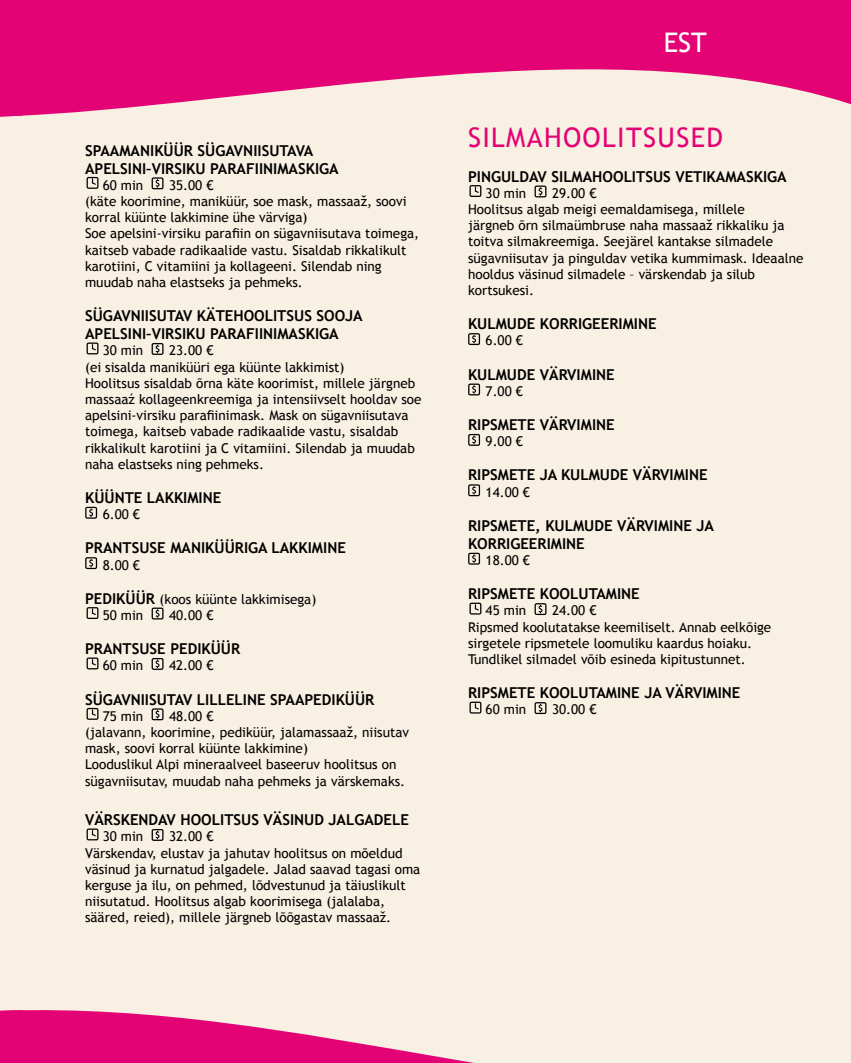
<style>
.page{position:relative;width:851px;height:1063px;background:#fff}
.page>*{position:absolute;margin:0;border:0;box-sizing:border-box;transform-origin:0 0}
.t1{font:27px "Trebuchet MS";letter-spacing:.05em;color:#e40375}
.t2{font:27px "Trebuchet MS";color:#fff}
.t3{font:700 15px/18px "Trebuchet MS";color:#000}
.t4{font:13.5px/16.2px "Trebuchet MS";color:#000}
</style>
<div class="page">
<div style="left:0;top:0;width:850px;height:1063px;background:#f8f0e2"></div>
<svg style="left:0;top:1010px;width:474px;height:53px;fill:#e40375"></svg>
<svg style="left:0;top:0;width:850px;height:117px;fill:#e40375"></svg>
<svg style="left:87px;top:177px;width:11px;height:12px"></svg>
<svg style="left:152px;top:177px;width:11px;height:12px"></svg>
<svg style="left:87px;top:343px;width:11px;height:11px"></svg>
<svg style="left:152px;top:343px;width:11px;height:12px"></svg>
<svg style="left:85px;top:507px;width:12px;height:12px"></svg>
<svg style="left:85px;top:557px;width:12px;height:12px"></svg>
<svg style="left:87px;top:607px;width:11px;height:12px"></svg>
<svg style="left:152px;top:608px;width:11px;height:11px"></svg>
<svg style="left:87px;top:658px;width:11px;height:11px"></svg>
<svg style="left:152px;top:658px;width:11px;height:12px"></svg>
<svg style="left:87px;top:708px;width:11px;height:12px"></svg>
<svg style="left:152px;top:708px;width:11px;height:12px"></svg>
<svg style="left:87px;top:829px;width:11px;height:11px"></svg>
<svg style="left:152px;top:829px;width:11px;height:12px"></svg>
<svg style="left:469px;top:185px;width:12px;height:12px"></svg>
<svg style="left:534px;top:186px;width:12px;height:11px"></svg>
<svg style="left:468px;top:333px;width:12px;height:12px"></svg>
<svg style="left:468px;top:384px;width:12px;height:11px"></svg>
<svg style="left:468px;top:434px;width:12px;height:12px"></svg>
<svg style="left:468px;top:484px;width:12px;height:12px"></svg>
<svg style="left:468px;top:553px;width:12px;height:12px"></svg>
<svg style="left:469px;top:603px;width:12px;height:12px"></svg>
<svg style="left:534px;top:603px;width:12px;height:12px"></svg>
<svg style="left:469px;top:702px;width:12px;height:12px"></svg>
<svg style="left:534px;top:702px;width:12px;height:12px"></svg>
<p class="t3" style="left:85px;top:141px;width:75px">SPAAMANIKÜÜR</p>
<p class="t3" style="left:198px;top:141px;width:64px">SÜ GAVNIISUTA</p>
<p class="t3" style="left:295px;top:141px;width:19px">VA</p>
<p class="t3" style="left:85px;top:159px;width:9px">APELSI</p>
<p class="t3" style="left:132px;top:159px;width:38px">NI–VIRSIKU</p>
<p class="t3" style="left:210px;top:159px;width:9px">PARAFII</p>
<p class="t3" style="left:263px;top:159px;width:34px">NIMASKI</p>
<p class="t3" style="left:319px;top:159px;width:21px">GA</p>
<p class="t4" style="left:103px;top:177px;width:42px">60 min</p>
<p class="t4" style="left:85px;top:177px;width:335px;text-indent:84px">35.00 €<br>(käte koorimine, maniküür, soe mask, massaaž, soovi korral küünte lakkimine ühe värviga)<br>Soe apelsini-virsiku parafiin on sügavniisutava toimega, kaitseb vabade radikaalide vastu. Sisaldab rikkalikult karotiini, C vitamiini ja kollageeni. Silendab ning muudab naha elastseks ja pehmeks.</p>
<p class="t3" style="left:85px;top:307px;width:64px">SÜGAVNIISUTA</p>
<p class="t3" style="left:183px;top:307px;width:91px">V KÄTEHOOLITSUS</p>
<p class="t3" style="left:316px;top:307px;width:39px">SOOJA</p>
<p class="t3" style="left:85px;top:325px;width:9px">APELSI</p>
<p class="t3" style="left:132px;top:325px;width:38px">NI–VIRSIKU</p>
<p class="t3" style="left:210px;top:325px;width:9px">PARAFII</p>
<p class="t3" style="left:263px;top:325px;width:34px">NIMASKI</p>
<p class="t3" style="left:319px;top:325px;width:21px">GA</p>
<p class="t4" style="left:103px;top:343px;width:42px">30 min</p>
<p class="t4" style="left:85px;top:343px;width:338px;text-indent:84px">23.00 €<br>(ei sisalda maniküüri ega küünte lakkimist)<br>Hoolitsus sisaldab õrna käte koorimist, millele järgneb massaaź kollageenkreemiga ja intensiivselt hooldav soe apelsini-virsiku parafiinimask. Mask on sügavniisutava toimega, kaitseb vabade radikaalide vastu, sisaldab rikkalikult karotiini ja C vitamiini. Silendab ja muudab naha elastseks ning pehmeks.</p>
<p class="t3" style="left:85px;top:489px;width:71px">KÜÜ NTE LAKKI</p>
<p class="t3" style="left:187px;top:489px;width:34px">MINE</p>
<p class="t4" style="left:103px;top:506px;width:39px">6.00 €</p>
<p class="t3" style="left:85px;top:539px;width:47px">PRANTSUSE</p>
<p class="t3" style="left:170px;top:539px;width:40px">MANIKÜÜRI</p>
<p class="t3" style="left:248px;top:539px;width:32px">GA LAKKI</p>
<p class="t3" style="left:312px;top:539px;width:34px">MINE</p>
<p class="t4" style="left:103px;top:557px;width:39px">8.00 €</p>
<p class="t3" style="left:85px;top:589px;width:37px">PEDIKÜÜR</p>
<p class="t4" style="left:159px;top:591px;width:158px">(koos küünte lakkimisega)</p>
<p class="t4" style="left:103px;top:607px;width:42px">50 min</p>
<p class="t4" style="left:169px;top:607px;width:46px">40.00 €</p>
<p class="t3" style="left:85px;top:640px;width:47px">PRANTSUSE</p>
<p class="t3" style="left:170px;top:640px;width:37px">PEDIKÜÜR</p>
<p class="t4" style="left:103px;top:658px;width:42px">60 min</p>
<p class="t4" style="left:169px;top:658px;width:46px">42.00 €</p>
<p class="t3" style="left:85px;top:690px;width:291px">SÜGAVN IISUTAV LILLELINE SPAAPEDIKÜÜR</p>
<p class="t4" style="left:103px;top:708px;width:42px">75 min</p>
<p class="t4" style="left:85px;top:708px;width:325px;text-indent:84px">48.00 €<br>(jalavann, koorimine, pediküür, jalamassaaž, niisutav mask, soovi korral küünte lakkimine)<br>Looduslikul Alpi mineraalveel baseeruv hoolitsus on sügavniisutav, muudab naha pehmeks ja värskemaks.</p>
<p class="t3" style="left:85px;top:811px;width:107px">VÄRSKENDAV HOO</p>
<p class="t3" style="left:212px;top:811px;width:199px">LITSUS VÄSINUD JALGADELE</p>
<p class="t4" style="left:103px;top:829px;width:42px">30 min</p>
<p class="t4" style="left:85px;top:829px;width:337px;text-indent:84px">32.00 €<br>Värskendav, elustav ja jahutav hoolitsus on mõeldud väsinud ja kurnatud jalgadele. Jalad saavad tagasi oma kerguse ja ilu, on pehmed, lõdvestunud ja täiuslikult niisutatud. Hoolitsus algab koorimisega (jalalaba, sääred, reied), millele järgneb lõõgastav massaaž.</p>
<h1 class="t2" style="left:663px;top:27px;width:45px">EST</h1>
<h1 class="t1" style="left:468px;top:122px;width:95px">Si lmahoo</h1>
<h1 class="t1" style="left:602px;top:122px;width:90px">litsused</h1>
<p class="t3" style="left:468px;top:167px;width:136px">PINGULDAV SILMAHOO</p>
<p class="t3" style="left:623px;top:167px;width:164px">LITSUS VETIKAMASKIGA</p>
<p class="t4" style="left:485px;top:185px;width:42px">30 min</p>
<p class="t4" style="left:468px;top:185px;width:337px;text-indent:84px">29.00 €<br>Hoolitsus algab meigi eemaldamisega, millele<br>järgneb õrn silmaümbruse naha massaaž rikkaliku ja toitva silmakreemiga. Seejärel kantakse silmadele sügavniisutav ja pinguldav vetika kummimask. Ideaalne hooldus väsinud silmadele – värskendab ja silub kortsukesi.</p>
<p class="t3" style="left:468px;top:315px;width:133px">KULMUDE KORRIGEERI</p>
<p class="t3" style="left:622px;top:315px;width:34px">MINE</p>
<p class="t4" style="left:485px;top:333px;width:39px">6.00 €</p>
<p class="t3" style="left:468px;top:365px;width:146px">KULMUDE VÄRVIMINE</p>
<p class="t4" style="left:485px;top:383px;width:39px">7.00 €</p>
<p class="t3" style="left:468px;top:416px;width:51px">RIPSMETE</p>
<p class="t3" style="left:539px;top:416px;width:75px">VÄRVIMINE</p>
<p class="t4" style="left:485px;top:434px;width:39px">9.00 €</p>
<p class="t3" style="left:468px;top:466px;width:51px">RIPSMETE</p>
<p class="t3" style="left:539px;top:466px;width:31px">JA KUL</p>
<p class="t3" style="left:588px;top:466px;width:119px">MUDE VÄRVIMINE</p>
<p class="t4" style="left:485px;top:484px;width:46px">14.00 €</p>
<p class="t3" style="left:468px;top:517px;width:247px">RIPSMETE, KULMUDE VÄRVIMINE JA<br>KORRIGEERIMINE</p>
<p class="t4" style="left:485px;top:552px;width:46px">18.00 €</p>
<p class="t3" style="left:468px;top:585px;width:173px">RIPSMETE KOO LUTAMINE</p>
<p class="t4" style="left:485px;top:603px;width:42px">45 min</p>
<p class="t4" style="left:468px;top:603px;width:305px;text-indent:84px">24.00 €<br>Ripsmed koolutatakse keemiliselt. Annab eelkõige sirgetele ripsmetele loomuliku kaardus hoiaku.<br>Tundlikel silmadel võib esineda kipitustunnet.</p>
<p class="t3" style="left:468px;top:684px;width:274px">RIPSMETE KOO LUTAMINE JA VÄRVIMINE</p>
<p class="t4" style="left:485px;top:702px;width:42px">60 min</p>
<p class="t4" style="left:552px;top:702px;width:46px">30.00 €</p>
</div>
